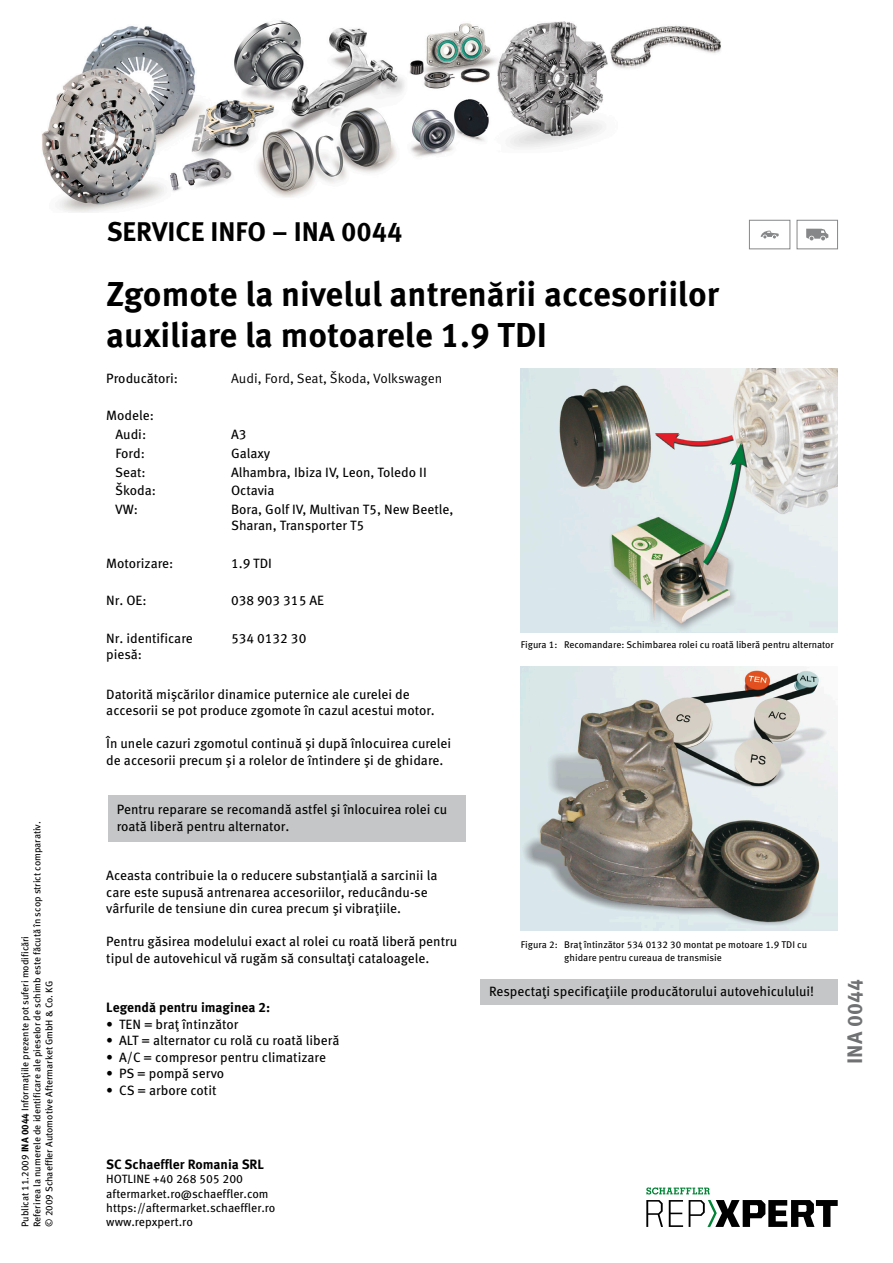
<style>
.page{position:relative;width:893px;height:1263px;background:#fff}
.page>*{position:absolute;margin:0;border:0;box-sizing:border-box;transform-origin:0 0}
.t1{font:700 34.5px/41.4px "Meta Pro";color:#000}
.t2{font:700 27px "Meta Pro";color:#000}
.t3{font:700 21px "Meta Pro";color:#6f7172}
.t4{font:13.5px/16.5px "Meta Pro";color:#000}
.t5{font:700 13.5px "Meta Pro";color:#000}
.t6{font:13.5px "Meta Pro Norm";color:#000}
.t7{font:12px/14.4px "Meta Pro";color:#000}
.t8{font:9.75px/12px "Meta Pro";color:#000}
.s1{font-weight:700}
</style>
<div class="page">
<div style="left:108px;top:795px;width:357px;height:47px;background:#c5c6c7"></div>
<img style="left:521px;top:369px;width:316px;height:264px">
<img style="left:521px;top:667px;width:316px;height:264px">
<div style="left:480px;top:980px;width:358px;height:25px;background:#c5c6c7"></div>
<div style="left:749px;top:220px;width:41px;height:29px;border:1px solid #868789"></div>
<svg style="left:761px;top:231px;width:18px;height:7px"></svg>
<div style="left:797px;top:220px;width:41px;height:29px;border:1px solid #868789"></div>
<svg style="left:806px;top:229px;width:22px;height:11px"></svg>
<img style="left:42px;top:20px;width:679px;height:193px">
<svg style="left:646px;top:1200px;width:17px;height:27px"></svg>
<svg style="left:669px;top:1200px;width:14px;height:27px"></svg>
<svg style="left:689px;top:1200px;width:149px;height:27px"></svg>
<svg style="left:646px;top:1187px;width:64px;height:7px"></svg>
<p class="t8" style="left:19px;top:1227px;width:407px;rotate:-90deg">Publicat 11.2009 <span class="s1">INA 0044</span> Informaţiile prezente pot suferi modificări<br>Referirea la numerele de identificare ale pieselor de schimb este făcută în scop strict comparativ. © 2009 Schaeffler Automotive Aftermarket GmbH &amp; Co. KG</p>
<h2 class="t2" style="left:107px;top:210px;width:297px">SERVICE INFO – INA 0044</h2>
<h1 class="t1" style="left:106px;top:271px;width:614px">Zgomote la nivelul antrenării accesoriilor auxiliare la motoarele 1.9 TDI</h1>
<p class="t4" style="left:106px;top:369px;width:73px">Producători:</p>
<p class="t6" style="left:231px;top:368px;width:213px">Audi, Ford, Seat, Škoda, Volkswagen</p>
<p class="t4" style="left:106px;top:405px;width:49px;line-height:18.8px;text-align:center">Modele:<br>Audi:</p>
<p class="t4" style="left:231px;top:425px;width:17px">A3</p>
<p class="t4" style="left:115px;top:444px;width:31px">Ford:</p>
<p class="t4" style="left:231px;top:444px;width:41px">Galaxy</p>
<p class="t4" style="left:115px;top:463px;width:32px">Seat:</p>
<p class="t4" style="left:231px;top:463px;width:197px">Alhambra, Ibiza IV, Leon, Toledo II</p>
<p class="t4" style="left:115px;top:481px;width:42px">Škoda:</p>
<p class="t4" style="left:231px;top:481px;width:45px">Octavia</p>
<p class="t4" style="left:115px;top:500px;width:25px">VW:</p>
<p class="t4" style="left:231px;top:500px;width:224px">Bora, Golf IV, Multivan T5, New Beetle,<br>Sharan, Transporter T5</p>
<p class="t4" style="left:106px;top:554px;width:69px">Motorizare:</p>
<p class="t4" style="left:231px;top:554px;width:43px">1.9 TDI</p>
<p class="t4" style="left:106px;top:591px;width:42px">Nr. OE:</p>
<p class="t4" style="left:231px;top:591px;width:95px">038 903 315 AE</p>
<p class="t4" style="left:106px;top:629px;width:88px">Nr. identificare piesă:</p>
<p class="t4" style="left:231px;top:629px;width:77px">534 0132 30</p>
<p class="t4" style="left:106px;top:685px;width:330px">Datorită mişcărilor dinamice puternice ale curelei de accesorii se pot produce zgomote în cazul acestui motor.</p>
<p class="t4" style="left:106px;top:734px;width:346px">În unele cazuri zgomotul continuă şi după înlocuirea curelei de accesorii precum şi a rolelor de întindere şi de ghidare.</p>
<p class="t4" style="left:117px;top:800px;width:332px">Pentru reparare se recomandă astfel şi înlocuirea rolei cu roată liberă pentru alternator.</p>
<p class="t8" style="left:521px;top:638px;width:315px">Figura 1: Recomandare: Schimbarea rolei cu roată liberă pentru alternator</p>
<p class="t4" style="left:106px;top:866px;width:333px">Aceasta contribuie la o reducere substanţială a sarcinii la care este supusă antrenarea accesoriilor, reducându-se vârfurile de tensiune din curea precum şi vibraţiile.</p>
<p class="t4" style="left:106px;top:932px;width:352px">Pentru găsirea modelului exact al rolei cu roată liberă pentru tipul de autovehicul vă rugăm să consultaţi cataloagele.</p>
<p class="t5" style="left:106px;top:997px;width:165px">Legendă pentru imaginea 2:</p>
<p class="t4" style="left:106px;top:1015px;width:134px">• TEN = braţ întinzător</p>
<p class="t4" style="left:106px;top:1031px;width:235px">• ALT = alternator cu rolă cu roată liberă</p>
<p class="t4" style="left:106px;top:1048px;width:221px">• A/C = compresor pentru climatizare</p>
<p class="t4" style="left:106px;top:1064px;width:119px">• PS = pompă servo</p>
<p class="t4" style="left:106px;top:1081px;width:112px">• CS = arbore cotit</p>
<p class="t8" style="left:564px;top:938px;width:244px;line-height:12.8px;text-indent:-43px">Figura 2: Braţ întinzător 534 0132 30 montat pe motoare 1.9 TDI cu ghidare pentru cureaua de transmisie</p>
<p class="t4" style="left:489px;top:982px;width:327px">Respectaţi specificaţiile producătorului autovehiculului!</p>
<h3 class="t3" style="left:838px;top:1064px;width:86px;rotate:-90deg">INA 0044</h3>
<p class="t5" style="left:106px;top:1153px;width:159px">SC Schaeffler Romania SRL</p>
<p class="t7" style="left:106px;top:1171px;width:171px">HOTLINE +40 268 505 200 aftermarket.ro@schaeffler.com https://aftermarket.schaeffler.ro www.repxpert.ro</p>
</div>
